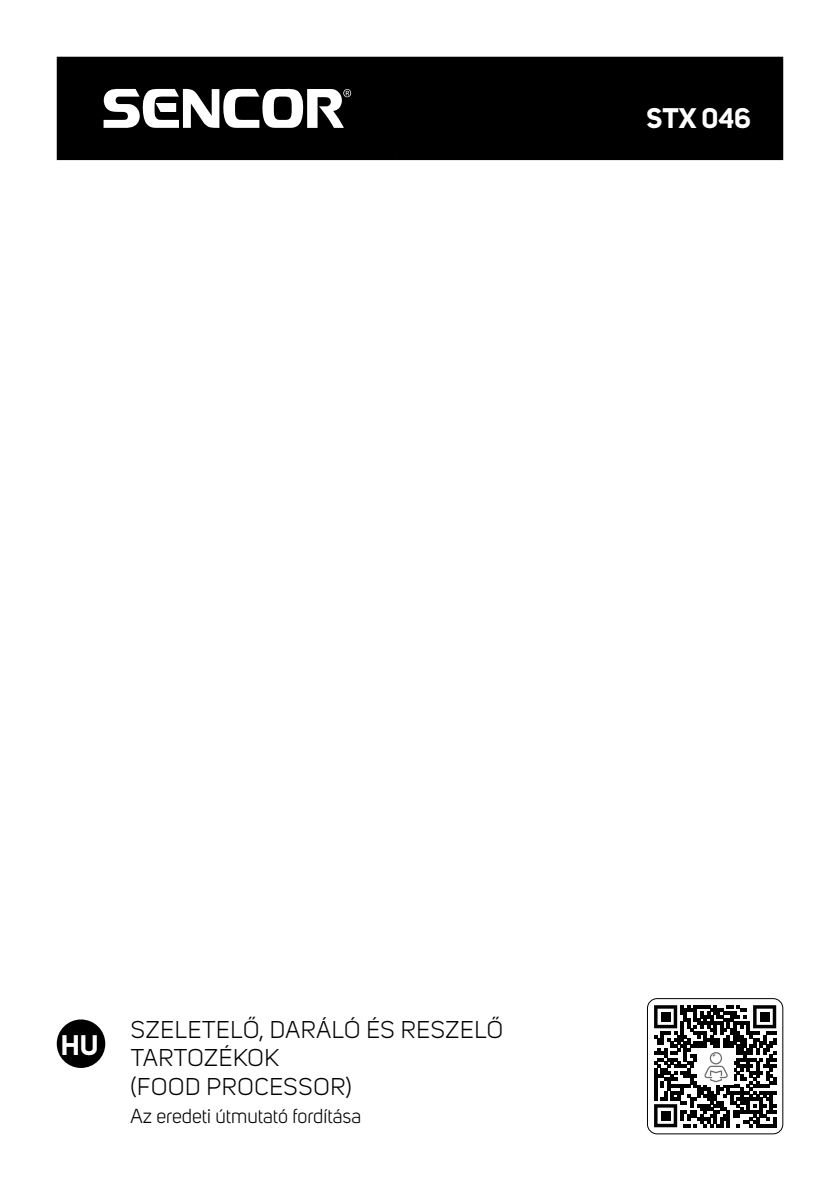
<style>
.page{position:relative;width:840px;height:1191px;background:#fff}
.page>*{position:absolute;margin:0;border:0;box-sizing:border-box;transform-origin:0 0}
.t1{font:700 28px "Uni Sans";color:#fff}
.t2{font:24px/28.4px "Uni Sans";letter-spacing:.03em;color:#000}
.t3{font:20px "Uni Sans";color:#000}
</style>
<div class="page">
<div style="left:57px;top:1019px;width:48px;height:49px;background:#000;border-radius:50%"></div>
<div style="left:59px;top:59px;width:721px;height:99px;background:#000"></div>
<hr style="left:57px;top:57px;width:339px;height:2px;background:#000">
<hr style="left:57px;top:59px;width:2px;height:99px;background:#000">
<hr style="left:396px;top:57px;width:386px;height:2px;background:#000">
<hr style="left:395px;top:59px;width:2px;height:99px;background:#000">
<hr style="left:780px;top:59px;width:2px;height:99px;background:#000">
<hr style="left:57px;top:158px;width:339px;height:2px;background:#000">
<hr style="left:396px;top:158px;width:386px;height:2px;background:#000">
<svg style="left:103px;top:88px;width:248px;height:41px"></svg>
<svg style="left:647px;top:998px;width:135px;height:135px"></svg>
<p class="t1" style="left:646px;top:101px;width:106px">STX 046</p>
<p class="t1" style="left:61px;top:1027px;width:39px">HU</p>
<p class="t2" style="left:130px;top:1015px;width:374px">SZELETELŐ, DARÁLÓ ÉS RESZELŐ<br>TARTOZÉKOK<br>(FOOD PROCESSOR)</p>
<p class="t3" style="left:130px;top:1104px;width:232px">Az eredeti útmutató fordítása</p>
</div>
